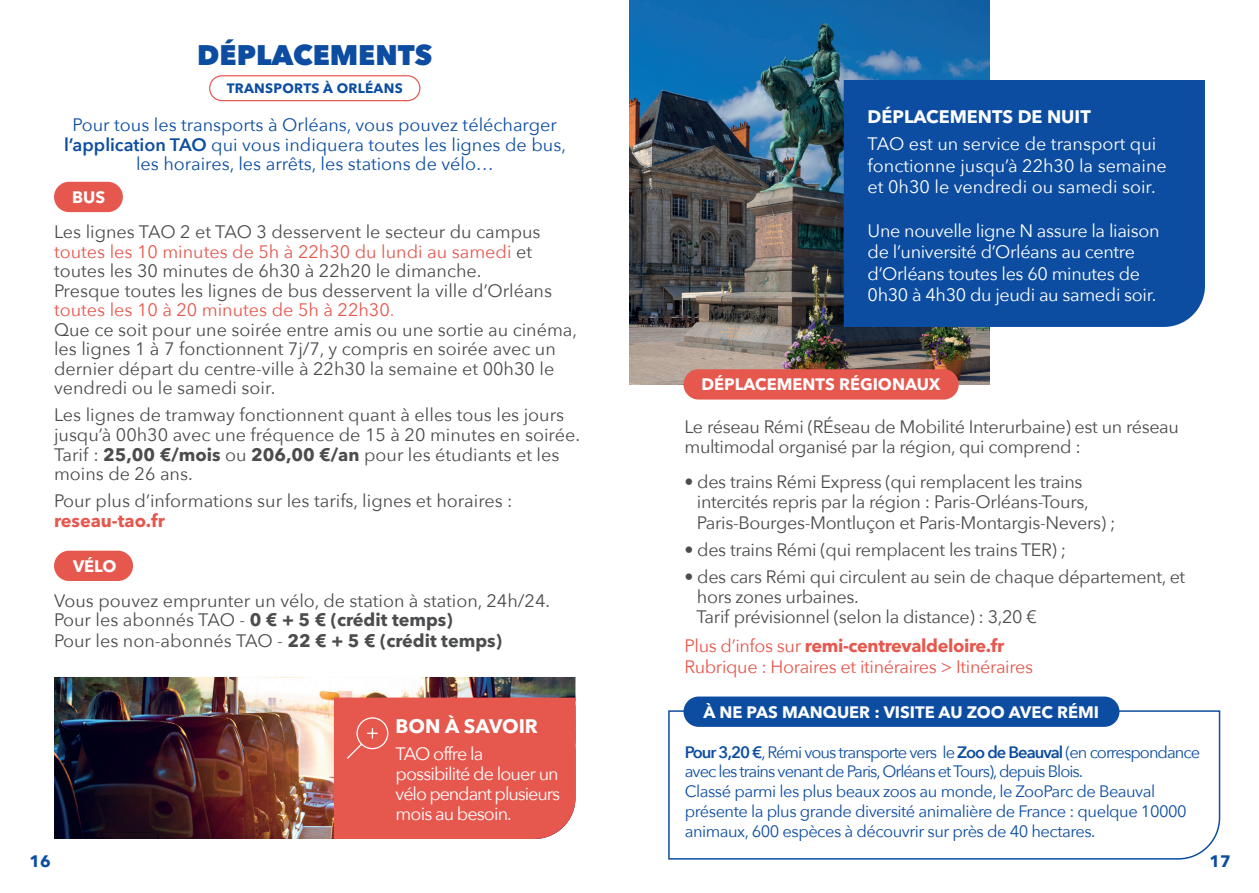
<style>
.page{position:relative;width:1259px;height:893px;background:#fff}
.page>*{position:absolute;margin:0;border:0;box-sizing:border-box;transform-origin:0 0}
.t1{font:800 28.35px "Avenir Next";color:#0d4da1}
.t2{font:700 19.5px "Avenir Next LT Pro";color:#fff}
.t3{font:18px/19.5px "Avenir Next";color:#4b4c4d}
.t4{font:18px/20.2px "Avenir Next";letter-spacing:-.02em;color:#4b4c4d}
.t5{font:18px "Avenir Next";color:#0d4da1}
.t6{font:18px/21.6px "Avenir Next";letter-spacing:-.02em;color:#fff}
.t7{font:18px/21.6px "Avenir Next";color:#fff}
.t8{font:18px/20.2px "Avenir Next";letter-spacing:-.05em;color:#fff}
.t9{font:18px "Avenir Next";letter-spacing:-.02em;color:#e6584e}
.t10{font:700 18px "Avenir Next LT Pro";letter-spacing:-.02em;color:#e6584e}
.t11{font:700 18px "Avenir Next LT Pro";color:#fff}
.t12{font:700 18px "Avenir Next LT Pro";color:#e6584e}
.t13{font:16.5px/19.8px "Avenir Next";letter-spacing:-.03em;color:#0d4da1}
.t14{font:700 16.5px "Avenir Next LT Pro";color:#fff}
.t15{font:700 16.5px "Avenir Next LT Pro";color:#0d4da1}
.t16{font:700 13.5px "Avenir Next LT Pro";letter-spacing:.02em;color:#0d4da1}
.s1{font-weight:600}
.s2{color:#e6584e}
.s3{color:#eb7b68}
.s4{font-family:"Avenir Next LT Pro";font-weight:700}
.s5{font-family:"Avenir Next";font-weight:400}
</style>
<div class="page">
<div style="left:209px;top:75px;width:211px;height:26px;border:1px solid #e6584e;border-radius:12px"></div>
<img style="left:54px;top:677px;width:521px;height:162px">
<img style="left:629px;top:0;width:361px;height:384px">
<div style="left:843px;top:80px;width:362px;height:247px;background:#0d4da1"></div>
<svg style="left:668px;top:710px;width:553px;height:150px"></svg>
<div style="left:683px;top:696px;width:436px;height:31px;background:#0d4da1;border-radius:15px"></div>
<div style="left:54px;top:551px;width:79px;height:30px;background:#e6584e;border-radius:15px"></div>
<div style="left:54px;top:182px;width:69px;height:30px;background:#e6584e;border-radius:15px"></div>
<div style="left:683px;top:369px;width:275px;height:31px;background:#e6584e;border-radius:15px"></div>
<div style="left:334px;top:698px;width:241px;height:141px;background:#e6584e"></div>
<h1 class="t1" style="left:197px;top:37px;width:236px">DÉPLACEMENTS</h1>
<p class="t16" style="left:227px;top:80px;width:177px">TRANSPORTS À ORLÉANS</p>
<p class="t5" style="left:73px;top:110px;width:486px">Pour tous les transports à Orléans, vous pouvez télécharger</p>
<p class="t5" style="left:64px;top:129px;width:503px"><span class="s1">l’application TAO</span> qui vous indiquera toutes les lignes de bus,</p>
<p class="t5" style="left:136px;top:149px;width:346px">les horaires, les arrêts, les stations de vélo...</p>
<p class="t14" style="left:72px;top:187px;width:34px">BUS</p>
<p class="t3" style="left:54px;top:221px;width:525px">Les lignes TAO 2 et TAO 3 desservent le secteur du campus <span class="s2">toutes les 10 minutes de 5h à 22h30 du lundi au samedi</span> et toutes les 30 minutes de 6h30 à 22h20 le dimanche.<br>Presque toutes les lignes de bus desservent la ville d’Orléans <span class="s2">toutes les 10 à 20 minutes de 5h à 22h30</span><span class="s3">.<br></span>Que ce soit pour une soirée entre amis ou une sortie au cinéma, les lignes 1 à 7 fonctionnent 7j/7, y compris en soirée avec un dernier départ du centre-ville à 22h30 la semaine et 00h30 le vendredi ou le samedi soir.</p>
<p class="t3" style="left:54px;top:404px;width:527px">Les lignes de tramway fonctionnent quant à elles tous les jours jusqu’à 00h30 avec une fréquence de 15 à 20 minutes en soirée.<br>Tarif : <span class="s4">25,00 €/mois</span> ou <span class="s4">206,00 €/an</span> pour les étudiants et les moins de 26 ans.</p>
<p class="t3" style="left:54px;top:490px;width:460px">Pour plus d’informations sur les tarifs, lignes et horaires :</p>
<p class="t12" style="left:54px;top:510px;width:112px">reseau-tao.fr</p>
<p class="t14" style="left:73px;top:556px;width:45px">VÉLO</p>
<p class="t3" style="left:54px;top:590px;width:497px">Vous pouvez emprunter un vélo, de station à station, 24h/24.<br>Pour les abonnés TAO - <span class="s4">0 € + 5 € (crédit temps)<br></span>Pour les non-abonnés TAO - <span class="s4">22 € + 5 € (crédit temps)</span></p>
<p class="t2" style="left:396px;top:714px;width:144px">BON À SAVOIR</p>
<p class="t8" style="left:396px;top:743px;width:166px">TAO offre la possibilité de louer un vélo pendant plusieurs mois au besoin.</p>
<p class="t11" style="left:867px;top:106px;width:225px">DÉPLACEMENTS DE NUIT</p>
<p class="t7" style="left:867px;top:132px;width:301px">TAO est un service de transport qui fonctionne jusqu’à 22h30 la semaine et 0h30 le vendredi ou samedi soir.</p>
<p class="t6" style="left:867px;top:219px;width:293px">Une nouvelle ligne N assure la liaison de l’université d’Orléans au centre d’Orléans toutes les 60 minutes de 0h30 à 4h30 du jeudi au samedi soir.</p>
<p class="t14" style="left:701px;top:375px;width:241px">DÉPLACEMENTS RÉGIONAUX</p>
<p class="t4" style="left:684px;top:415px;width:496px">Le réseau Rémi (RÉseau de Mobilité Interurbaine) est un réseau multimodal organisé par la région, qui comprend :</p>
<p class="t4" style="left:697px;top:471px;width:420px;text-indent:-12px">• des trains Rémi Express (qui remplacent les trains intercités repris par la région : Paris-Orléans-Tours,<br>Paris-Bourges-Montluçon et Paris-Montargis-Nevers) ;</p>
<p class="t4" style="left:684px;top:538px;width:383px">• des trains Rémi (qui remplacent les trains TER) ;</p>
<p class="t4" style="left:696px;top:565px;width:490px;text-indent:-12px">• des cars Rémi qui circulent au sein de chaque département, et hors zones urbaines.<br>Tarif prévisionnel (selon la distance) : 3,20 €</p>
<p class="t10" style="left:684px;top:635px;width:321px"><span class="s5">Plus d’infos sur</span> remi-centrevaldeloire.fr</p>
<p class="t9" style="left:684px;top:651px;width:350px">Rubrique : Horaires et itinéraires &gt; Itinéraires</p>
<p class="t14" style="left:703px;top:702px;width:397px">À NE PAS MANQUER : VISITE AU ZOO AVEC RÉMI</p>
<p class="t13" style="left:685px;top:741px;width:517px"><span class="s1">Pour 3,20 €</span>, Rémi vous transporte vers le <span class="s1">Zoo de Beauval</span> (en correspondance avec les trains venant de Paris, Orléans et Tours), depuis Blois.<br>Classé parmi les plus beaux zoos au monde, le ZooParc de Beauval présente la plus grande diversité animalière de France : quelque 10000 animaux, 600 espèces à découvrir sur près de 40 hectares.</p>
<p class="t15" style="left:29px;top:851px;width:23px">16</p>
<p class="t15" style="left:1209px;top:851px;width:23px">17</p>
</div>
